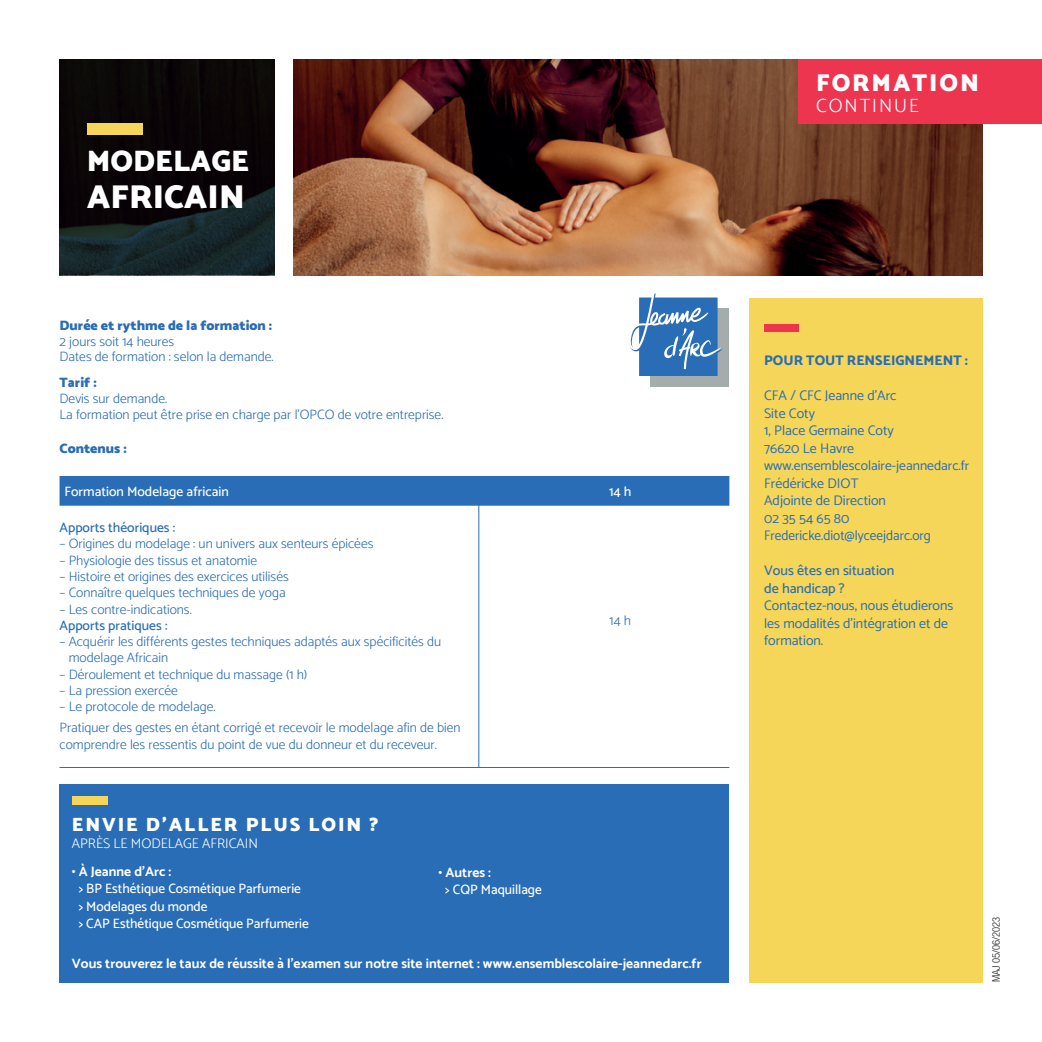
<style>
.page{position:relative;width:1042px;height:1042px;background:#fff}
.page>*{position:absolute;margin:0;border:0;box-sizing:border-box;transform-origin:0 0}
.t1{font:900 33.25px "Catamaran";color:#fff}
.t2{font:900 29.75px "Catamaran";color:#fff}
.t3{font:900 24.5px "Catamaran";letter-spacing:.075em;color:#fff}
.t4{font:900 19.25px "Catamaran";letter-spacing:.1em;color:#fff}
.t5{font:300 19.25px "Catamaran";letter-spacing:.1em;color:#fff}
.t6{font:14px/17.5px "Catamaran";color:#296db6}
.t7{font:14px "Catamaran";color:#296db6;scale:.95 1}
.t8{font:500 14px "Catamaran";color:#296db6}
.t9{font:300 14px "Catamaran";color:#fff}
.t10{font:800 14px "Catamaran";color:#296db6}
.t11{font:300 13.65px/16.3px "Catamaran";color:#296db6}
.t12{font:500 13.65px/17.5px "Catamaran";color:#fff}
.t13{font:700 13.65px "Catamaran";color:#fff}
.t14{font:900 13.65px "Catamaran";color:#296db6}
.t15{font:500 13.65px "Catamaran";color:#296db6}
.t16{font:13.65px "Catamaran";color:#296db6}
.t17{font:300 condensed 10.5px "Helvetica Neue LT Std";color:#231f20}
.s1{font-weight:700}
</style>
<div class="page">
<div style="left:60px;top:476px;width:669px;height:30px;background:#296db6"></div>
<div style="left:749px;top:298px;width:233px;height:684px;background:#f6d658"></div>
<div style="left:764px;top:324px;width:35px;height:8px;background:#ee354f"></div>
<img style="left:293px;top:60px;width:689px;height:215px">
<svg style="left:60px;top:60px;width:215px;height:215px;background:#0d0e11"></svg>
<div style="left:87px;top:123px;width:56px;height:12px;background:#f6d658"></div>
<hr style="left:60px;top:767px;width:669px;height:1px;background:#296db6">
<hr style="left:478px;top:505px;width:1px;height:262px;background:#296db6">
<div style="left:651px;top:308px;width:78px;height:79px;background:#a5acac"></div>
<svg style="left:630px;top:293px;width:93px;height:83px"></svg>
<div style="left:60px;top:784px;width:669px;height:198px;background:#296db6"></div>
<div style="left:72px;top:796px;width:35px;height:8px;background:#f6d658"></div>
<div style="left:799px;top:60px;width:243px;height:64px;background:#ee354f"></div>
<p class="t2" style="left:87px;top:143px;width:164px">MODELAGE</p>
<p class="t1" style="left:87px;top:177px;width:159px">AFRICAIN</p>
<p class="t14" style="left:60px;top:317px;width:214px">Durée et rythme de la formation :</p>
<p class="t11" style="left:60px;top:333px;width:116px">2 jours soit 14 heures</p>
<p class="t11" style="left:60px;top:348px;width:216px">Dates de formation : selon la demande.</p>
<p class="t14" style="left:60px;top:374px;width:39px">Tarif :</p>
<p class="t11" style="left:60px;top:390px;width:109px">Devis sur demande.</p>
<p class="t11" style="left:60px;top:406px;width:385px">La formation peut être prise en charge par l'OPCO de votre entreprise.</p>
<p class="t14" style="left:60px;top:440px;width:69px">Contenus :</p>
<p class="t12" style="left:64px;top:482px;width:166px">Formation Modelage africain</p>
<p class="t12" style="left:609px;top:482px;width:24px">14 h</p>
<p class="t15" style="left:60px;top:519px;width:117px">Apports théoriques :</p>
<p class="t11" style="left:60px;top:535px;width:315px">– Origines du modelage : un univers aux senteurs épicées</p>
<p class="t11" style="left:60px;top:552px;width:199px">– Physiologie des tissus et anatomie</p>
<p class="t11" style="left:60px;top:568px;width:231px">– Histoire et origines des exercices utilisés</p>
<p class="t11" style="left:60px;top:584px;width:228px">– Connaître quelques techniques de yoga</p>
<p class="t11" style="left:60px;top:601px;width:134px">– Les contre-indications.</p>
<p class="t15" style="left:60px;top:617px;width:109px">Apports pratiques :</p>
<p class="t11" style="left:69px;top:633px;width:374px;text-indent:-9px">– Acquérir les différents gestes techniques adaptés aux spécificités du modelage Africain</p>
<p class="t11" style="left:60px;top:666px;width:249px">– Déroulement et technique du massage (1 h)</p>
<p class="t11" style="left:60px;top:682px;width:120px">– La pression exercée</p>
<p class="t11" style="left:60px;top:698px;width:157px">– Le protocole de modelage.</p>
<p class="t11" style="left:60px;top:719px;width:403px">Pratiquer des gestes en étant corrigé et recevoir le modelage afin de bien comprendre les ressentis du point de vue du donneur et du receveur.</p>
<p class="t11" style="left:609px;top:612px;width:23px">14 h</p>
<p class="t4" style="left:72px;top:813px;width:308px">ENVIE D’ALLER PLUS LOIN ?</p>
<p class="t9" style="left:72px;top:835px;width:187px">APRÈS LE MODELAGE AFRICAIN</p>
<p class="t12" style="left:79px;top:862px;width:232px;text-indent:-7px"><span class="s1">• À Jeanne d’Arc :<br></span>&gt; BP Esthétique Cosmétique Parfumerie &gt; Modelages du monde<br>&gt; CAP Esthétique Cosmétique Parfumerie</p>
<p class="t13" style="left:72px;top:955px;width:631px">Vous trouverez le taux de réussite à l’examen sur notre site internet : www.ensemblescolaire-jeannedarc.fr</p>
<p class="t12" style="left:445px;top:863px;width:98px;text-indent:-7px"><span class="s1">• Autres :<br></span>&gt; CQP Maquillage</p>
<p class="t3" style="left:816px;top:69px;width:164px">FORMATION</p>
<p class="t5" style="left:816px;top:94px;width:104px">CONTINUE</p>
<p class="t10" style="left:764px;top:352px;width:205px">POUR TOUT RENSEIGNEMENT :</p>
<p class="t6" style="left:764px;top:387px;width:134px">CFA / CFC Jeanne d’Arc</p>
<p class="t6" style="left:764px;top:404px;width:52px">Site Coty</p>
<p class="t6" style="left:764px;top:422px;width:131px">1, Place Germaine Coty</p>
<p class="t6" style="left:764px;top:439px;width:92px">76620 Le Havre</p>
<p class="t16" style="left:764px;top:458px;width:207px">www.ensemblescolaire-jeannedarc.fr</p>
<p class="t6" style="left:764px;top:474px;width:96px">Frédéricke DIOT</p>
<p class="t6" style="left:764px;top:492px;width:123px">Adjointe de Direction</p>
<p class="t6" style="left:764px;top:509px;width:87px">02 35 54 65 80</p>
<p class="t7" style="left:764px;top:527px;width:177px">Fredericke.diot@lyceejdarc.org</p>
<p class="t8" style="left:764px;top:562px;width:132px">Vous êtes en situation</p>
<p class="t8" style="left:764px;top:580px;width:82px">de handicap ?</p>
<p class="t6" style="left:764px;top:597px;width:191px">Contactez-nous, nous étudierons</p>
<p class="t6" style="left:764px;top:614px;width:186px">les modalités d’intégration et de formation.</p>
<p class="t17" style="left:990px;top:982px;width:67px;rotate:-90deg">MAJ 05/06/2023</p>
</div>
